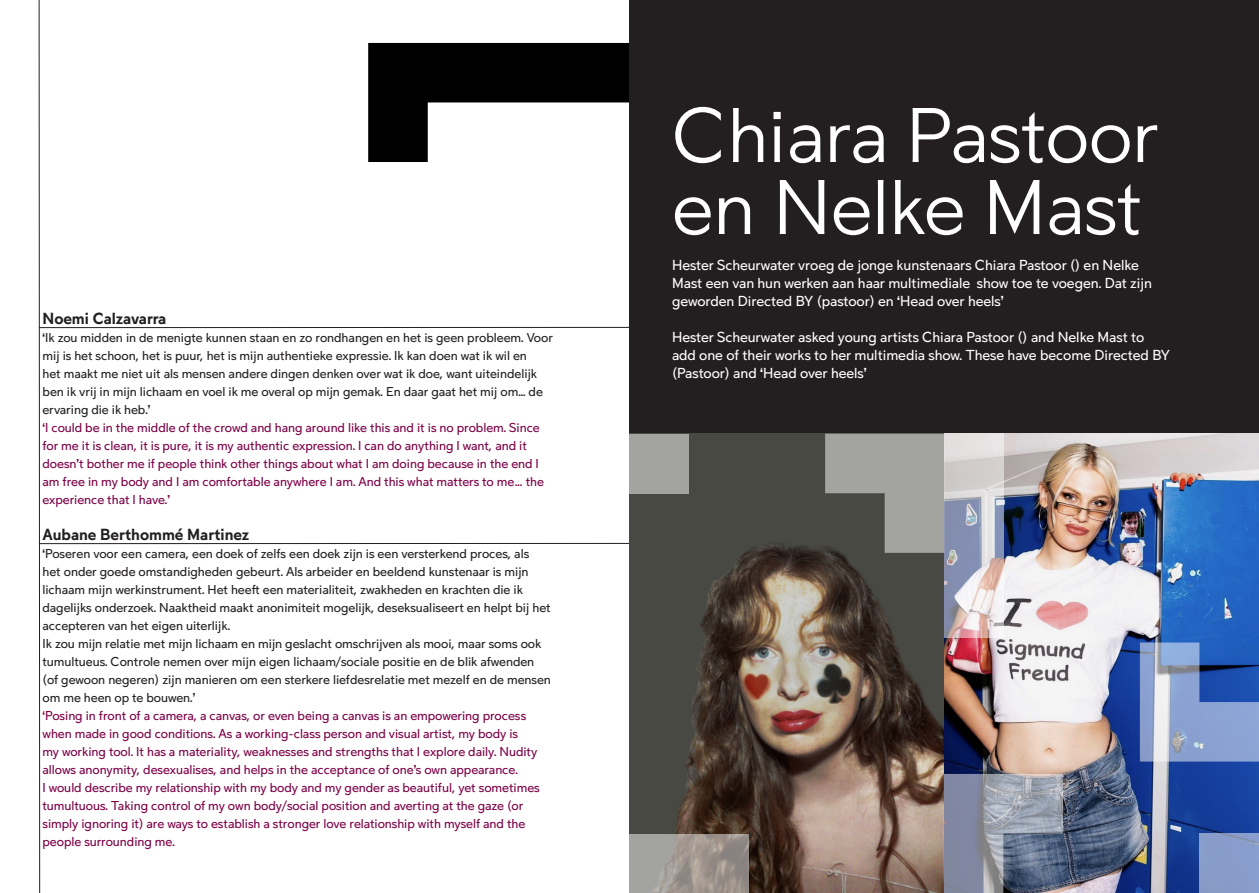
<style>
.page{position:relative;width:1259px;height:893px;background:#fff}
.page>*{position:absolute;margin:0;border:0;box-sizing:border-box;transform-origin:0 0}
.t1{font:300 72px "Left 3.5";letter-spacing:-.005em;color:#fff}
.t2{font:700 15px "Left 3.5";letter-spacing:-.005em;color:#231f20}
.t3{font:13.5px/18px "Left 3.5";letter-spacing:-.005em;color:#fff}
.t4{font:12px/18px "Left 3.5";letter-spacing:-.005em;color:#231f20}
.t5{font:12px/18px "Left 3.5";letter-spacing:-.005em;color:#7d0047}
</style>
<div class="page">
<div style="left:629px;top:0;width:630px;height:468px;background:#231f20"></div>
<svg style="left:39px;top:0;width:1px;height:893px"></svg>
<hr style="left:39px;top:543px;width:590px;height:1px;background:#231f20">
<hr style="left:39px;top:327px;width:590px;height:1px;background:#231f20">
<img style="left:629px;top:434px;width:630px;height:459px">
<div style="left:629px;top:434px;width:60px;height:59px;background:#a3a3a0"></div>
<svg style="left:629px;top:834px;width:119px;height:59px;background:#9e9893"></svg>
<div style="left:1199px;top:833px;width:60px;height:60px;background:#899cc9"></div>
<svg style="left:944px;top:774px;width:119px;height:119px;background:#848c9e"></svg>
<svg style="left:1140px;top:642px;width:119px;height:120px;background:#7894c8"></svg>
<svg style="left:944px;top:434px;width:59px;height:204px;background:#c3c0c9"></svg>
<svg style="left:825px;top:434px;width:119px;height:119px;background:#8b8c88"></svg>
<svg style="left:368px;top:43px;width:261px;height:119px"></svg>
<p class="t2" style="left:43px;top:308px;width:125px">Noemi Calzavarra</p>
<p class="t4" style="left:43px;top:330px;width:512px">‘Ik zou midden in de menigte kunnen staan en zo rondhangen en het is geen probleem. Voor mij is het schoon, het is puur, het is mijn authentieke expressie. Ik kan doen wat ik wil en<br>het maakt me niet uit als mensen andere dingen denken over wat ik doe, want uiteindelijk ben ik vrij in mijn lichaam en voel ik me overal op mijn gemak. En daar gaat het mij om... de ervaring die ik heb.’</p>
<p class="t5" style="left:43px;top:420px;width:503px">‘I could be in the middle of the crowd and hang around like this and it is no problem. Since for me it is clean, it is pure, it is my authentic expression. I can do anything I want, and it doesn’t bother me if people think other things about what I am doing because in the end I am free in my body and I am comfortable anywhere I am. And this what matters to me… the experience that I have.’</p>
<p class="t2" style="left:43px;top:524px;width:208px">Aubane Berthommé Martinez</p>
<p class="t4" style="left:43px;top:546px;width:510px">‘Poseren voor een camera, een doek of zelfs een doek zijn is een versterkend proces, als<br>het onder goede omstandigheden gebeurt. Als arbeider en beeldend kunstenaar is mijn lichaam mijn werkinstrument. Het heeft een materialiteit, zwakheden en krachten die ik dagelijks onderzoek. Naaktheid maakt anonimiteit mogelijk, deseksualiseert en helpt bij het accepteren van het eigen uiterlijk.</p>
<p class="t4" style="left:43px;top:636px;width:510px">Ik zou mijn relatie met mijn lichaam en mijn geslacht omschrijven als mooi, maar soms ook tumultueus. Controle nemen over mijn eigen lichaam/sociale positie en de blik afwenden (of gewoon negeren) zijn manieren om een sterkere liefdesrelatie met mezelf en de mensen om me heen op te bouwen.’</p>
<p class="t5" style="left:43px;top:708px;width:496px">‘Posing in front of a camera, a canvas, or even being a canvas is an empowering process when made in good conditions. As a working-class person and visual artist, my body is my working tool. It has a materiality, weaknesses and strengths that I explore daily. Nudity allows anonymity, desexualises, and helps in the acceptance of one’s own appearance.</p>
<p class="t5" style="left:43px;top:780px;width:499px">I would describe my relationship with my body and my gender as beautiful, yet sometimes tumultuous. Taking control of my own body/social position and averting at the gaze (or simply ignoring it) are ways to establish a stronger love relationship with myself and the people surrounding me.</p>
<p class="t1" style="left:672px;top:90px;width:488px">Chiara Pastoor</p>
<p class="t1" style="left:672px;top:162px;width:472px">en Nelke Mast</p>
<p class="t3" style="left:672px;top:257px;width:481px">Hester Scheurwater vroeg de jonge kunstenaars Chiara Pastoor () en Nelke<br>Mast een van hun werken aan haar multimediale show toe te voegen. Dat zijn geworden Directed BY (pastoor) en ‘Head over heels’</p>
<p class="t3" style="left:672px;top:329px;width:499px">Hester Scheurwater asked young artists Chiara Pastoor () and Nelke Mast to add one of their works to her multimedia show. These have become Directed BY (Pastoor) and ‘Head over heels’</p>
</div>
